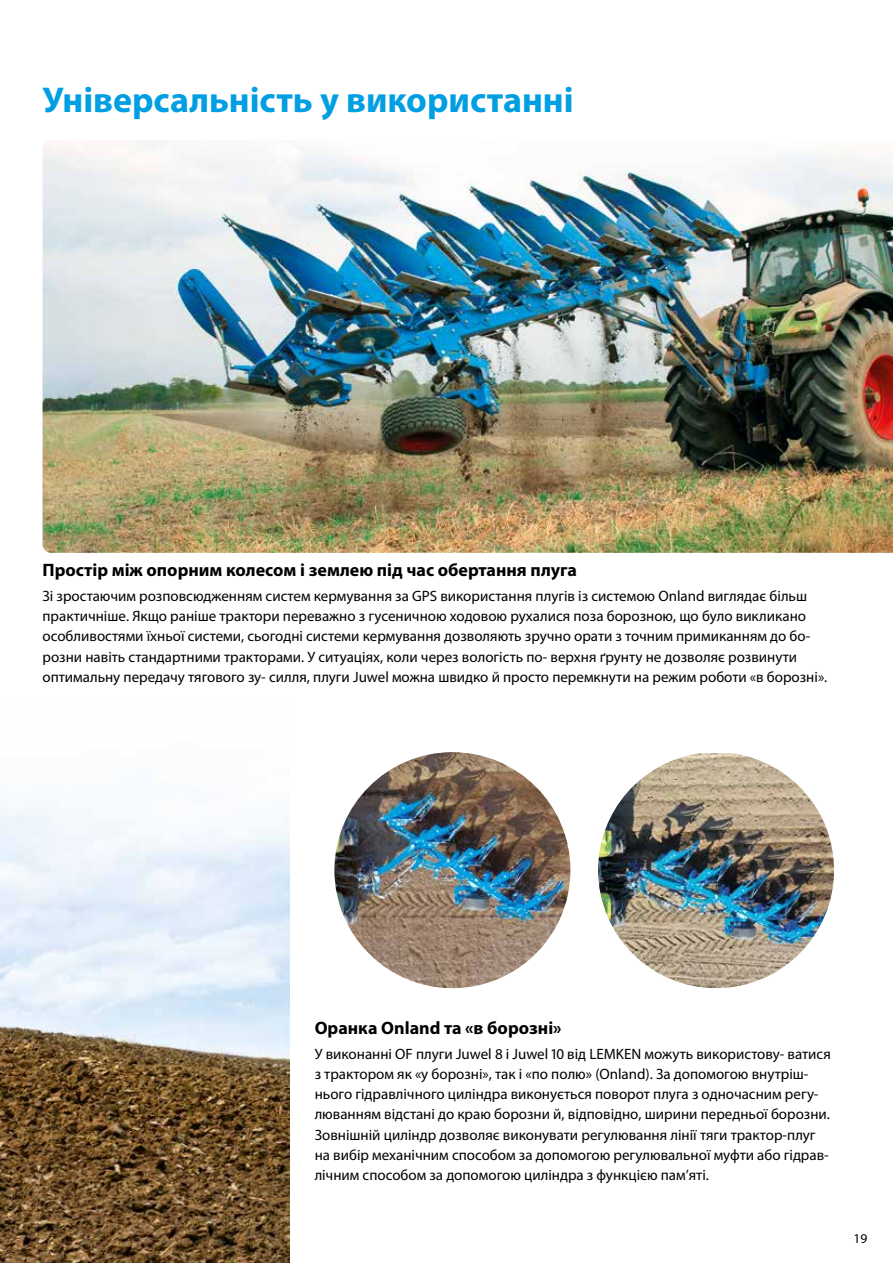
<style>
.page{position:relative;width:893px;height:1263px;background:#fff}
.page>*{position:absolute;margin:0;border:0;box-sizing:border-box;transform-origin:0 0}
.t1{font:700 36px "Myriad Pro";color:#009ee3}
.t2{font:700 18px "Myriad Pro";color:#000}
.t3{font:15px/20.2px "Myriad Pro";color:#000}
.t4{font:13.5px "Myriad Pro";color:#000}
</style>
<div class="page">
<img style="left:0;top:801px;width:289px;height:462px">
<img style="left:43px;top:141px;width:850px;height:412px">
<img style="left:334px;top:752px;width:236px;height:236px;border-radius:118px">
<img style="left:598px;top:753px;width:236px;height:235px">
<h1 class="t1" style="left:43px;top:76px;width:532px">Універсальність у використанні</h1>
<p class="t2" style="left:43px;top:559px;width:536px">Простір між опорним колесом і землею під час обертання плуга</p>
<p class="t3" style="left:43px;top:585px;width:786px">Зі зростаючим розповсюдженням систем кермування за GPS використання плугів із системою Onland виглядає більш практичніше. Якщо раніше трактори переважно з гусеничною ходовою рухалися поза борозною, що було викликано особливостями їхньої системи, сьогодні системи кермування дозволяють зручно орати з точним примиканням до бо&shy;розни навіть стандартними тракторами. У ситуаціях, коли через вологість по- верхня ґрунту не дозволяє розвинути оптимальну передачу тягового зу- силля, плуги Juwel можна швидко й просто перемкнути на режим роботи «в борозні».</p>
<p class="t2" style="left:315px;top:1016px;width:248px">Оранка Onland та «в борозні»</p>
<p class="t3" style="left:315px;top:1043px;width:518px">У виконанні OF плуги Juwel 8 і Juwel 10 від LEMKEN можуть використову- ватися з трактором як «у борозні», так і «по полю» (Onland). За допомогою внутріш&shy;нього гідравлічного циліндра виконується поворот плуга з одночасним регу&shy;люванням відстані до краю борозни й, відповідно, ширини передньої борозни.<br>Зовнішній циліндр дозволяє виконувати регулювання лінії тяги трактор-плуг на вибір механічним способом за допомогою регулювальної муфти або гідрав&shy;лічним способом за допомогою циліндра з функцією пам’яті.</p>
<p class="t4" style="left:854px;top:1230px;width:15px">19</p>
</div>
